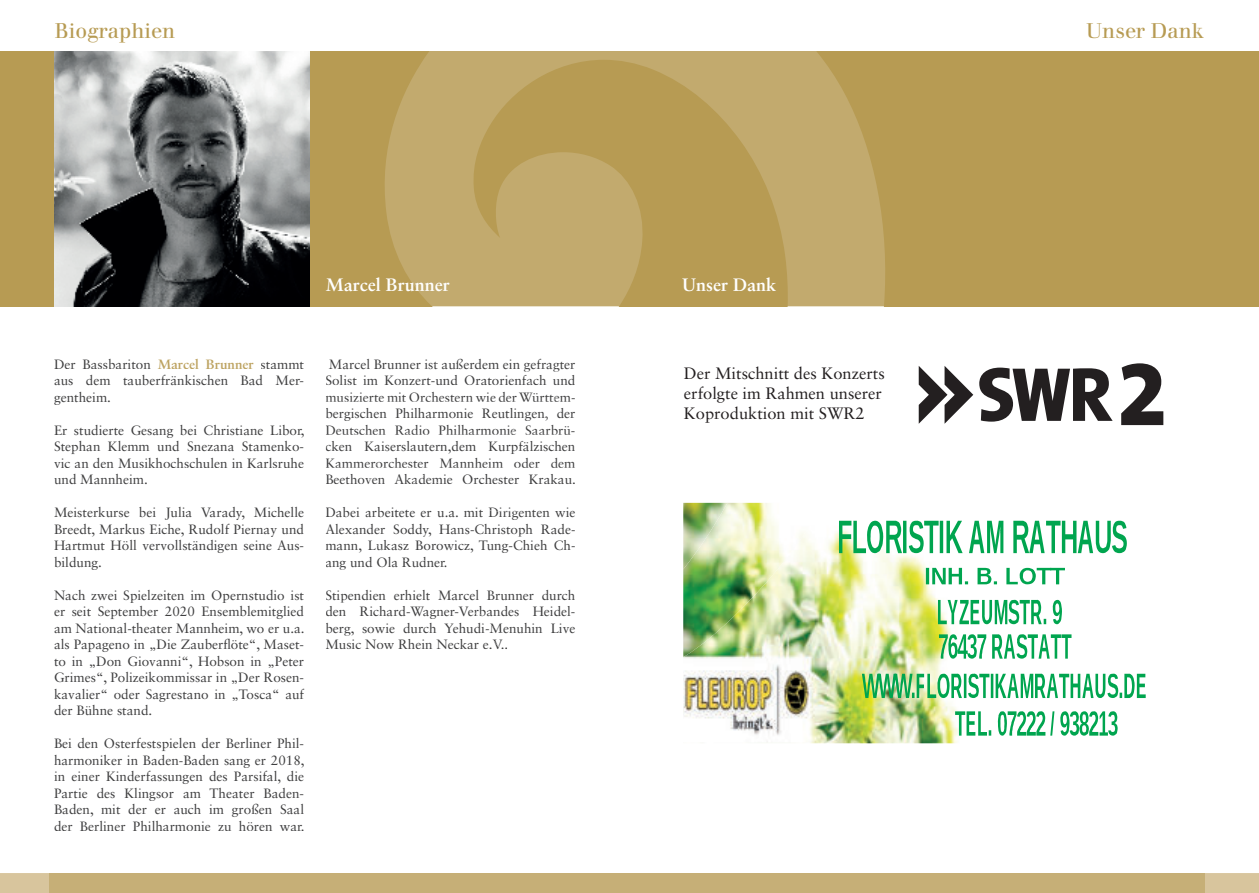
<style>
.page{position:relative;width:1259px;height:893px;background:#fff}
.page>*{position:absolute;margin:0;border:0;box-sizing:border-box;transform-origin:0 0}
.t1{font:21px "Walbaum Buch BQ";color:#b79b53}
.t2{font:700 18px "Sabon LT Std";color:#fff}
.t3{font:16.5px/19.8px "Sabon LT Std";color:#231f20}
.t4{font:13.5px/16.5px "Sabon LT Std";color:#3e3e3f;text-align:justify}
.s1{font-weight:700;color:#bda361}
.s2{color:#3d3d3e}
</style>
<div class="page">
<div style="left:0;top:51px;width:1259px;height:255px;background:#b79b53"></div>
<div style="left:0;top:873px;width:1259px;height:20px;background:#d8c59d"></div>
<div style="left:50px;top:873px;width:1155px;height:20px;background:#c6af77"></div>
<svg style="left:385px;top:51px;width:500px;height:255px;fill:#c2aa6e"></svg>
<img style="left:54px;top:51px;width:255px;height:255px">
<img style="left:683px;top:520px;width:463px;height:223px">
<img style="left:683px;top:503px;width:141px;height:154px">
<img style="left:839px;top:521px;width:271px;height:32px">
<img style="left:938px;top:599px;width:124px;height:25px">
<img style="left:926px;top:568px;width:139px;height:16px">
<img style="left:939px;top:634px;width:110px;height:25px">
<img style="left:862px;top:673px;width:183px;height:25px">
<img style="left:955px;top:711px;width:124px;height:25px">
<svg style="left:918px;top:366px;width:55px;height:58px"></svg>
<svg style="left:979px;top:368px;width:133px;height:54px"></svg>
<svg style="left:1121px;top:363px;width:42px;height:62px"></svg>
<h1 class="t1" style="left:55px;top:22px;width:122px">Biographien</h1>
<h2 class="t2" style="left:326px;top:278px;width:126px">Marcel Brunner</h2>
<p class="t4" style="left:54px;top:356px;width:252px">Der Bassbariton <span class="s1">Marcel Brunner</span> stammt aus dem tauberfränkischen Bad Mer&shy;gentheim.</p>
<p class="t4" style="left:54px;top:422px;width:252px">Er studierte Gesang bei Christiane Libor, Stephan Klemm und Snezana Stamenko&shy;vic an den Musikhochschulen in Karlsruhe und Mannheim.</p>
<p class="t4" style="left:54px;top:505px;width:252px">Meisterkurse bei Julia Varady, Michelle Breedt, Markus Eiche, Rudolf Piernay und Hartmut Höll vervollständigen seine Aus&shy;bildung.</p>
<p class="t4" style="left:54px;top:587px;width:252px">Nach zwei Spielzeiten im Opernstudio ist er seit September 2020 Ensemblemitglied am National-theater Mannheim, wo er u.a. als Papageno in „Die Zauberflöte“, Maset&shy;to in „Don Giovanni“, Hobson in „Peter Grimes“, Polizeikommissar in „Der Rosen&shy;kavalier“ oder Sagrestano in „Tosca“ auf der Bühne stand.</p>
<p class="t4" style="left:54px;top:736px;width:252px">Bei den Osterfestspielen der Berliner Phil&shy;harmoniker in Baden-Baden sang er 2018, in einer Kinderfassungen des Parsifal, die Partie des Klingsor am Theater Baden-Baden, mit der er auch im großen Saal der Berliner Philharmonie zu hören war.</p>
<p class="t4" style="left:325px;top:356px;width:252px">Marcel Brunner ist außerdem ein gefragter Solist im Konzert-und Oratorienfach und musizierte mit Orchestern wie der Württem&shy;bergischen Philharmonie Reutlingen, der Deutschen Radio Philharmonie Saarbrü&shy;cken Kaiserslautern,dem Kurpfälzischen Kammerorchester Mannheim oder dem Beethoven Akademie Orchester Krakau.</p>
<p class="t4" style="left:325px;top:505px;width:252px">Dabei arbeitete er u.a. mit Dirigenten wie Alexander Soddy, Hans-Christoph Rade&shy;mann, <span class="s2">Lukasz Borowicz,</span> Tung-Chieh Ch&shy;<span class="s2">ang und Ola Rudner</span>.</p>
<p class="t4" style="left:325px;top:587px;width:252px">Stipendien erhielt Marcel Brunner durch den Richard-Wagner<span class="s2">-Verbandes Heidel&shy;</span>berg, sowie durch Y<span class="s2">ehudi-Menuhin Live </span>Music Now Rhein Neckar e.V..</p>
<h2 class="t2" style="left:682px;top:277px;width:96px">Unser Dank</h2>
<p class="t3" style="left:684px;top:364px;width:202px">Der Mitschnitt des Konzerts erfolgte im Rahmen unserer<br>Koproduktion mit SWR2</p>
<h1 class="t1" style="left:1086px;top:22px;width:120px">Unser Dank</h1>
</div>
